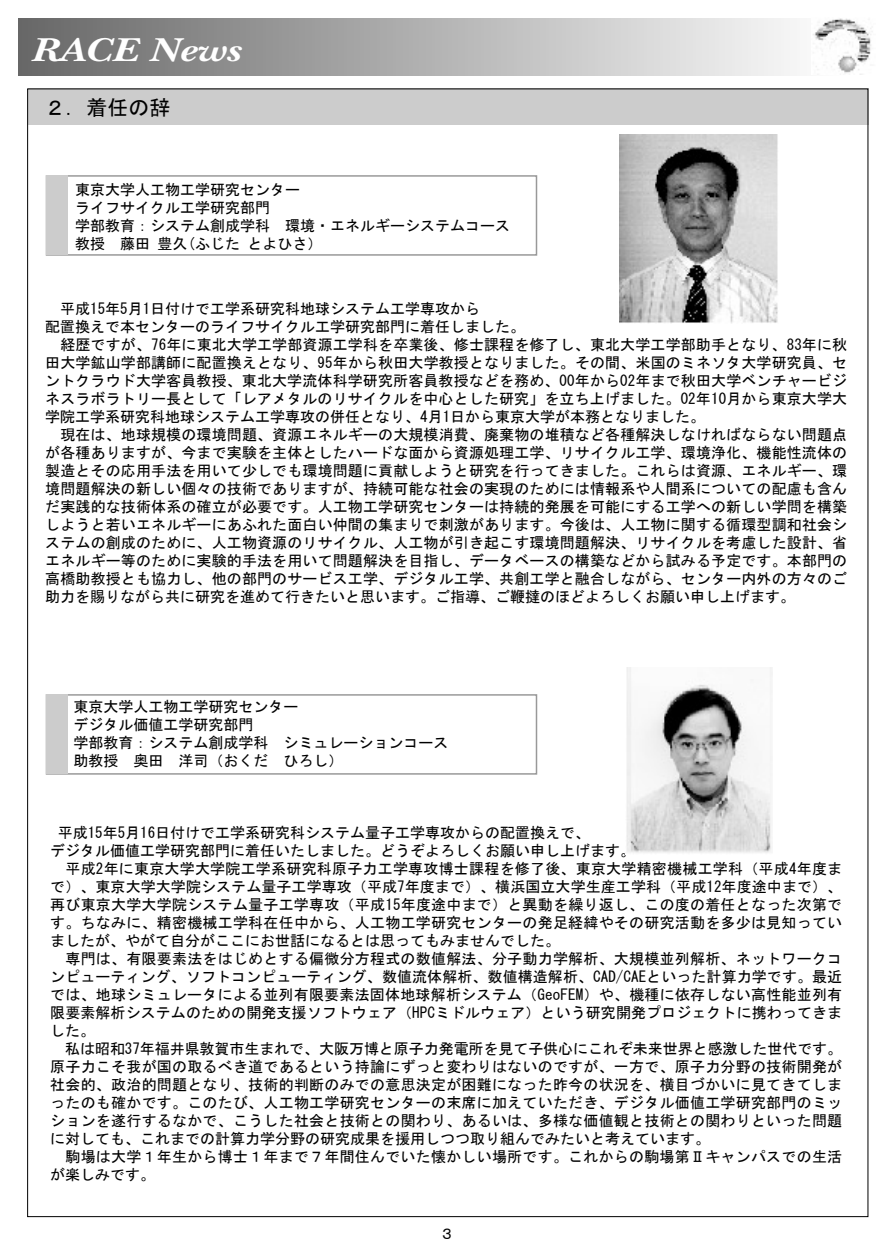
<style>
.page{position:relative;width:888px;height:1260px;background:#fff}
.page>*{position:absolute;margin:0;border:0;box-sizing:border-box;transform-origin:0 0}
.t1{font:italic 700 34.5px "New Baskerville";color:#fff;scale:1.25 1}
.t2{font:21px "MS Gothic";color:#000}
.t3{font:15px/18px "MS Gothic";letter-spacing:.01em;color:#000}
</style>
<div class="page">
<div style="left:28px;top:88px;width:841px;height:36px;background:#ccc"></div>
<div style="left:18px;top:18px;width:831px;height:57px;background:linear-gradient(to right,#676767,#fff)"></div>
<img style="left:812px;top:18px;width:61px;height:57px">
<img style="left:620px;top:135px;width:158px;height:188px">
<img style="left:626px;top:667px;width:146px;height:186px">
<div style="left:46px;top:175px;width:491px;height:81px;border:2px solid #999"></div>
<div style="left:46px;top:176px;width:22px;height:79px;background:#ccc"></div>
<div style="left:46px;top:694px;width:491px;height:81px;border:2px solid #999"></div>
<div style="left:46px;top:695px;width:22px;height:79px;background:#ccc"></div>
<h1 class="t1" style="left:31px;top:30px;width:169px">RACE News</h1>
<h2 class="t2" style="left:44px;top:97px;width:128px">２．着任の辞</h2>
<p class="t3" style="left:75px;top:181px;width:436px">東京大学人工物工学研究センター<br>ライフサイクル工学研究部門<br>学部教育：システム創成学科 環境・エネルギーシステムコース教授 藤田豊久(ふじたとよひさ）</p>
<p class="t3" style="left:60px;top:300px;width:421px">平成15年5月1日付けで工学系研究科地球システム工学専攻から</p>
<p class="t3" style="left:45px;top:318px;width:481px">配置換えで本センターのライフサイクル工学研究部門に着任しました。</p>
<p class="t3" style="left:60px;top:336px;width:788px">経歴ですが、76年に東北大学工学部資源工学科を卒業後、修士課程を修了し、東北大学工学部助手となり、83年に秋</p>
<p class="t3" style="left:45px;top:354px;width:803px">田大学鉱山学部講師に配置換えとなり、95年から秋田大学教授となりました。その間、米国のミネソタ大学研究員、セ</p>
<p class="t3" style="left:45px;top:372px;width:803px">ントクラウド大学客員教授、東北大学流体科学研究所客員教授などを務め、00年から02年まで秋田大学ベンチャービジ</p>
<p class="t3" style="left:45px;top:390px;width:803px">ネスラボラトリー長として「レアメタルのリサイクルを中心とした研究」を立ち上げました。02年10月から東京大学大</p>
<p class="t3" style="left:45px;top:408px;width:661px">学院工学系研究科地球システム工学専攻の併任となり、4月1日から東京大学が本務となりました。</p>
<p class="t3" style="left:60px;top:426px;width:788px">現在は、地球規模の環境問題、資源エネルギーの大規模消費、廃棄物の堆積など各種解決しなければならない問題点</p>
<p class="t3" style="left:45px;top:444px;width:803px">が各種ありますが、今まで実験を主体としたハードな面から資源処理工学、リサイクル工学、環境浄化、機能性流体の</p>
<p class="t3" style="left:45px;top:462px;width:803px">製造とその応用手法を用いて少しでも環境問題に貢献しようと研究を行ってきました。これらは資源、エネルギー、環</p>
<p class="t3" style="left:45px;top:480px;width:803px">境問題解決の新しい個々の技術でありますが、持続可能な社会の実現のためには情報系や人間系についての配慮も含ん</p>
<p class="t3" style="left:45px;top:498px;width:803px">だ実践的な技術体系の確立が必要です。人工物工学研究センターは持続的発展を可能にする工学への新しい学問を構築</p>
<p class="t3" style="left:45px;top:516px;width:803px">しようと若いエネルギーにあふれた面白い仲間の集まりで刺激があります。今後は、人工物に関する循環型調和社会シ</p>
<p class="t3" style="left:45px;top:534px;width:803px">ステムの創成のために、人工物資源のリサイクル、人工物が引き起こす環境問題解決、リサイクルを考慮した設計、省</p>
<p class="t3" style="left:45px;top:552px;width:803px">エネルギー等のために実験的手法を用いて問題解決を目指し、データベースの構築などから試みる予定です。本部門の</p>
<p class="t3" style="left:45px;top:570px;width:803px">高橋助教授とも協力し、他の部門のサービス工学、デジタル工学、共創工学と融合しながら、センター内外の方々のご</p>
<p class="t3" style="left:45px;top:588px;width:751px">助力を賜りながら共に研究を進めて行きたいと思います。ご指導、ご鞭撻のほどよろしくお願い申し上げます。</p>
<p class="t3" style="left:74px;top:697px;width:376px">東京大学人工物工学研究センター<br>デジタル価値工学研究部門<br>学部教育：システム創成学科 シミュレーションコース助教授 奥田 洋司（おくだ ひろし）</p>
<p class="t3" style="left:58px;top:824px;width:534px">平成15年5月16日付けで工学系研究科システム量子工学専攻からの配置換えで、</p>
<p class="t3" style="left:50px;top:842px;width:587px">デジタル価値工学研究部門に着任いたしました。どうぞよろしくお願い申し上げます。</p>
<p class="t3" style="left:65px;top:860px;width:778px">平成2年に東京大学大学院工学系研究科原子力工学専攻博士課程を修了後、東京大学精密機械工学科（平成4年度ま</p>
<p class="t3" style="left:50px;top:878px;width:794px">で）、東京大学大学院システム量子工学専攻（平成7年度まで）、横浜国立大学生産工学科（平成12年度途中まで）、</p>
<p class="t3" style="left:50px;top:896px;width:794px">再び東京大学大学院システム量子工学専攻（平成15年度途中まで）と異動を繰り返し、この度の着任となった次第で</p>
<p class="t3" style="left:50px;top:914px;width:794px">す。ちなみに、精密機械工学科在任中から、人工物工学研究センターの発足経緯やその研究活動を多少は見知ってい</p>
<p class="t3" style="left:50px;top:932px;width:512px">ましたが、やがて自分がここにお世話になるとは思ってもみませんでした。</p>
<p class="t3" style="left:65px;top:950px;width:778px">専門は、有限要素法をはじめとする偏微分方程式の数値解法、分子動力学解析、大規模並列解析、ネットワークコ</p>
<p class="t3" style="left:50px;top:968px;width:793px">ンピューティング、ソフトコンピューティング、数値流体解析、数値構造解析、CAD/CAEといった計算力学です。最近</p>
<p class="t3" style="left:50px;top:986px;width:794px">では、地球シミュレータによる並列有限要素法固体地球解析システム（GeoFEM）や、機種に依存しない高性能並列有</p>
<p class="t3" style="left:50px;top:1004px;width:794px">限要素解析システムのための開発支援ソフトウェア（HPCミドルウェア）という研究開発プロジェクトに携わってきま</p>
<p class="t3" style="left:50px;top:1022px;width:46px">した。</p>
<p class="t3" style="left:65px;top:1040px;width:779px">私は昭和37年福井県敦賀市生まれで、大阪万博と原子力発電所を見て子供心にこれぞ未来世界と感激した世代です。</p>
<p class="t3" style="left:50px;top:1058px;width:794px">原子力こそ我が国の取るべき道であるという持論にずっと変わりはないのですが、一方で、原子力分野の技術開発が</p>
<p class="t3" style="left:50px;top:1076px;width:794px">社会的、政治的問題となり、技術的判断のみでの意思決定が困難になった昨今の状況を、横目づかいに見てきてしま</p>
<p class="t3" style="left:50px;top:1094px;width:794px">ったのも確かです。このたび、人工物工学研究センターの末席に加えていただき、デジタル価値工学研究部門のミッ</p>
<p class="t3" style="left:50px;top:1112px;width:794px">ションを遂行するなかで、こうした社会と技術との関わり、あるいは、多様な価値観と技術との関わりといった問題</p>
<p class="t3" style="left:50px;top:1130px;width:662px">に対しても、これまでの計算力学分野の研究成果を援用しつつ取り組んでみたいと考えています。</p>
<p class="t3" style="left:65px;top:1148px;width:778px">駒場は大学１年生から博士１年まで７年間住んでいた懐かしい場所です。これからの駒場第Ⅱキャンパスでの生活</p>
<p class="t3" style="left:50px;top:1166px;width:107px">が楽しみです。</p>
<p class="t3" style="left:440px;top:1225px;width:16px">３</p>
</div>
